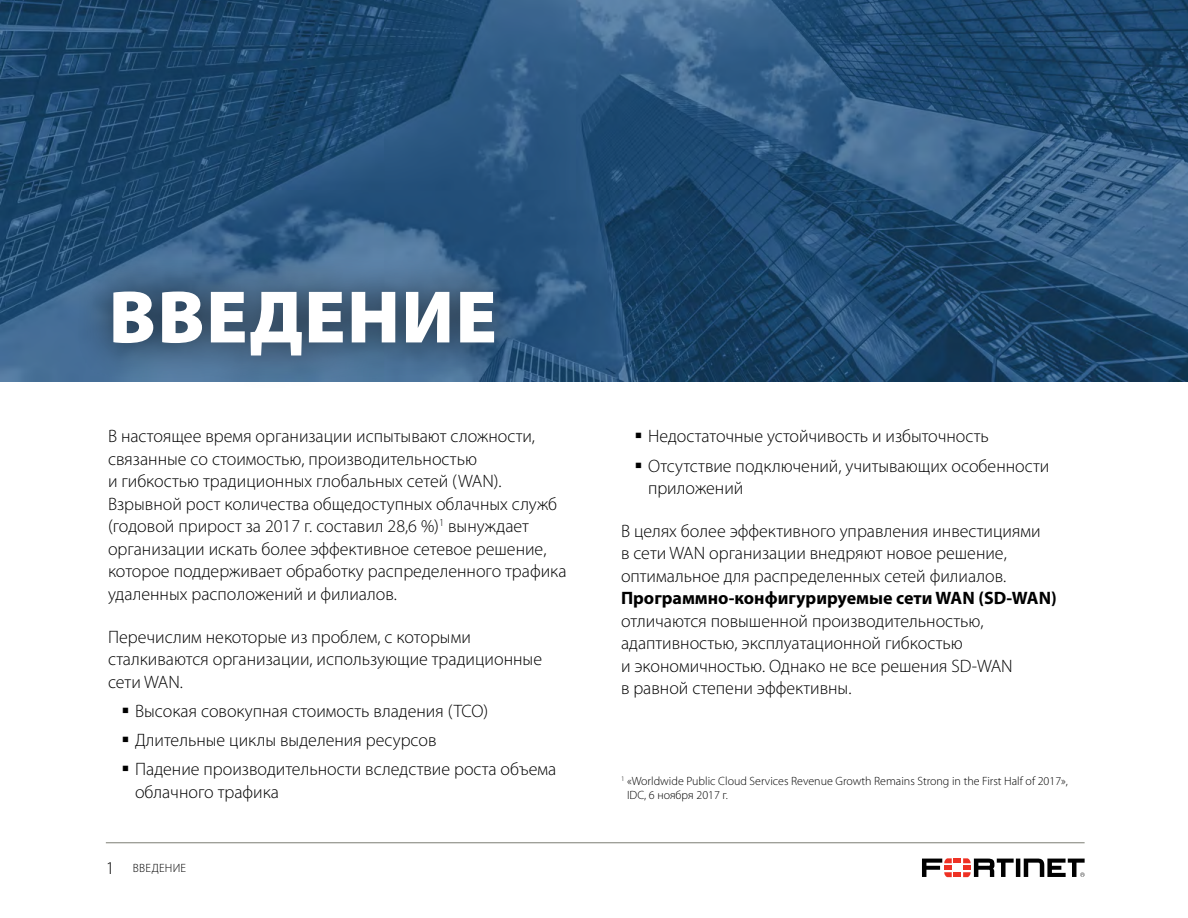
<style>
.page{position:relative;width:1188px;height:918px;background:#fff}
.page>*{position:absolute;margin:0;border:0;box-sizing:border-box;transform-origin:0 0}
.t1{font:900 75px "Myriad Pro";letter-spacing:.02em;color:#fff}
.t2{font:300 18px/22.5px "Myriad Pro";color:#000}
.t3{font:700 18px "Myriad Pro";color:#000}
.t4{font:300 12px/14.4px "Myriad Pro";color:#000}
.t5{font:300 12px "Myriad Pro";letter-spacing:.02em;color:#000}
.s1{font-size:18px}
</style>
<div class="page">
<img style="left:0;top:0;width:1188px;height:381px">
<div style="left:76px;top:255px;width:454px;height:136px;background:#000;opacity:.7"></div>
<svg style="left:922px;top:858px;width:163px;height:19px"></svg>
<hr style="left:106px;top:842px;width:979px;height:1px;background:#7c7e74">
<h1 class="t1" style="left:109px;top:275px;width:390px">ВВЕДЕНИЕ</h1>
<p class="t2" style="left:108px;top:425px;width:460px">В настоящее время организации испытывают сложности, связанные со стоимостью, производительностью<br>и гибкостью традиционных глобальных сетей (WAN).<br>Взрывной рост количества общедоступных облачных служб (годовой прирост за 2017 г. составил 28,6 %)<sup>1</sup> вынуждает организации искать более эффективное сетевое решение, которое поддерживает обработку распределенного трафика удаленных расположений и филиалов.</p>
<p class="t2" style="left:108px;top:625px;width:436px">Перечислим некоторые из проблем, с которыми сталкиваются организации, использующие традиционные сети WAN.</p>
<p class="t2" style="left:122px;top:699px;width:368px">▪ Высокая совокупная стоимость владения (TCO)</p>
<p class="t2" style="left:122px;top:729px;width:317px">▪ Длительные циклы выделения ресурсов</p>
<p class="t2" style="left:135px;top:758px;width:423px;text-indent:-14px">▪ Падение производительности вследствие роста объема облачного трафика</p>
<p class="t5" style="left:106px;top:860px;width:82px"><span class="s1">1</span> ВВЕДЕНИЕ</p>
<p class="t2" style="left:635px;top:425px;width:356px">▪ Недостаточные устойчивость и избыточность</p>
<p class="t2" style="left:648px;top:454px;width:403px;text-indent:-14px">▪ Отсутствие подключений, учитывающих особенности приложений</p>
<p class="t2" style="left:621px;top:519px;width:421px">В целях более эффективного управления инвестициями в сети WAN организации внедряют новое решение, оптимальное для распределенных сетей филиалов.</p>
<p class="t3" style="left:621px;top:586px;width:437px">Программно-конфигурируемые сети WAN (SD-WAN)</p>
<p class="t2" style="left:621px;top:609px;width:393px">отличаются повышенной производительностью, адаптивностью, эксплуатационной гибкостью<br>и экономичностью. Однако не все решения SD-WAN в равной степени эффективны.</p>
<p class="t4" style="left:627px;top:774px;width:442px;text-indent:-6px"><sup>1</sup> «Worldwide Public Cloud Services Revenue Growth Remains Strong in the First Half of 2017»,<br>IDC, 6 ноября 2017 г.</p>
</div>
